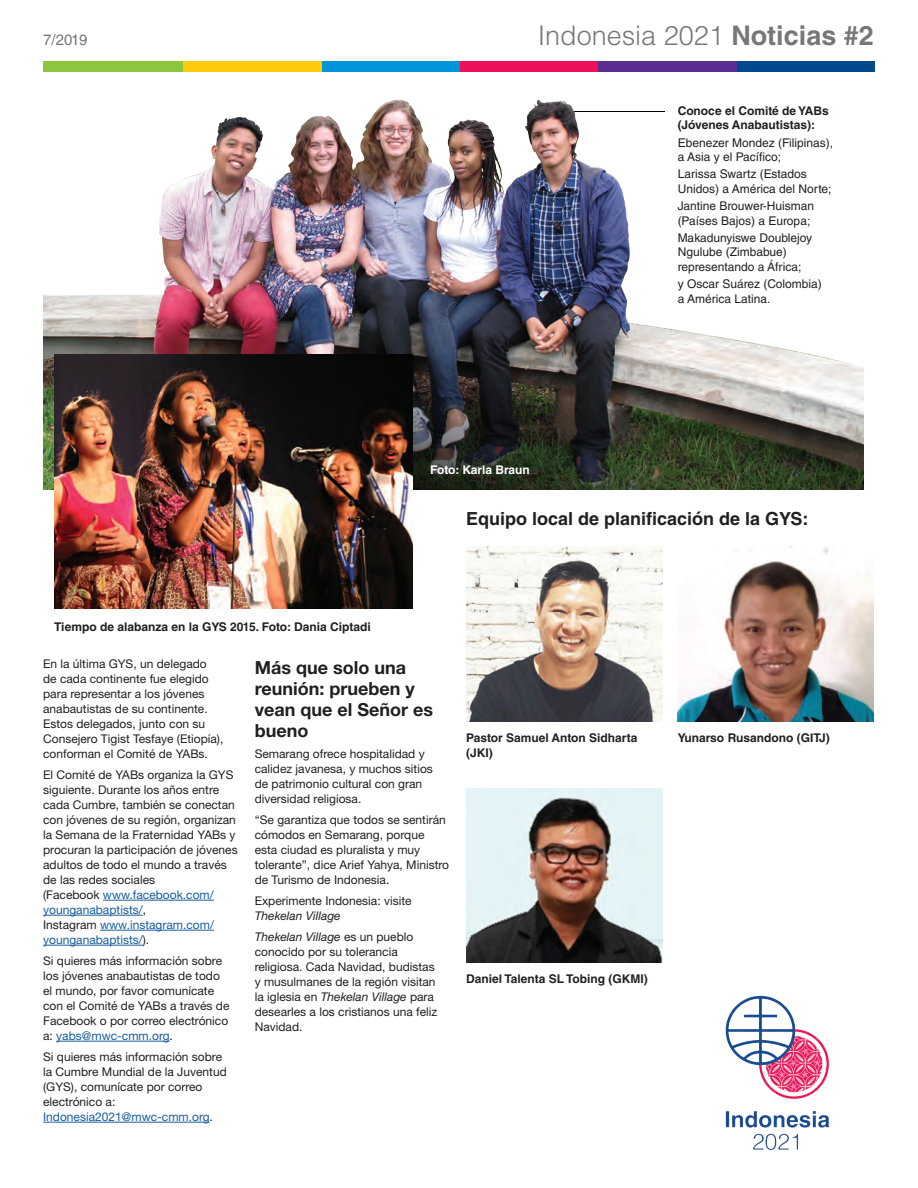
<style>
.page{position:relative;width:918px;height:1188px;background:#fff}
.page>*{position:absolute;margin:0;border:0;box-sizing:border-box;transform-origin:0 0}
.t1{font:300 27px "Helvetica LT Std";color:#767779}
.t2{font:700 18px/21px "Helvetica Neue LT Std";color:#231f20}
.t3{font:700 18px "Helvetica LT Std";color:#231f20}
.t4{font:15px "Helvetica LT Std";color:#767779}
.t5{font:12px/15px "Helvetica Neue LT Std";color:#231f20}
.t6{font:12px/14.4px "Helvetica LT Std";color:#231f20}
.t7{font:700 12px/15px "Helvetica LT Std";color:#231f20}
.t8{font:italic 12px/21px "Helvetica Neue LT Std";color:#231f20}
.t9{font:700 12px "Helvetica LT Std";color:#fff}
.s1{font-weight:700}
.s2{color:#175d9e}
.s3{font-style:normal}
.s4{font-style:italic}
</style>
<div class="page">
<img style="left:43px;top:61px;width:821px;height:429px">
<img style="left:466px;top:789px;width:196px;height:173px">
<div style="left:735px;top:62px;width:140px;height:10px;background:#01498e"></div>
<div style="left:597px;top:62px;width:139px;height:10px;background:#5b2e91"></div>
<div style="left:459px;top:62px;width:139px;height:10px;background:#ee1059"></div>
<div style="left:320px;top:62px;width:140px;height:10px;background:#0095d9"></div>
<div style="left:182px;top:62px;width:140px;height:10px;background:#feca0a"></div>
<div style="left:44px;top:62px;width:139px;height:10px;background:#8bc63e"></div>
<hr style="left:103px;top:900px;width:111px;height:1px;background:#175d9e">
<hr style="left:43px;top:915px;width:100px;height:1px;background:#175d9e">
<hr style="left:100px;top:930px;width:114px;height:1px;background:#175d9e">
<hr style="left:43px;top:945px;width:100px;height:1px;background:#175d9e">
<hr style="left:56px;top:1041px;width:114px;height:1px;background:#175d9e">
<hr style="left:43px;top:1122px;width:167px;height:1px;background:#175d9e">
<img style="left:725px;top:995px;width:105px;height:155px">
<img style="left:466px;top:547px;width:196px;height:174px">
<img style="left:678px;top:547px;width:196px;height:175px">
<svg style="left:412px;top:356px;width:452px;height:134px"></svg>
<img style="left:54px;top:355px;width:358px;height:253px">
<p class="t4" style="left:43px;top:31px;width:46px">7/2019</p>
<h1 class="t1" style="left:538px;top:19px;width:338px">Indonesia 2021 <span class="s1">Noticias #2</span></h1>
<p class="t7" style="left:678px;top:103px;width:153px;line-height:14.4px">Conoce el Comité de YABs (Jóvenes Anabautistas):</p>
<p class="t6" style="left:678px;top:135px;width:157px">Ebenezer Mondez (Filipinas), a Asia y el Pacífico;</p>
<p class="t6" style="left:678px;top:167px;width:155px">Larissa Swartz (Estados<br>Unidos) a América del Norte;</p>
<p class="t6" style="left:678px;top:199px;width:138px">Jantine Brouwer-Huisman (Países Bajos) a Europa;</p>
<p class="t6" style="left:678px;top:231px;width:136px">Makadunyiswe Doublejoy<br>Ngulube (Zimbabue) representando a África;</p>
<p class="t6" style="left:678px;top:277px;width:146px">y Oscar Suárez (Colombia) a América Latina.</p>
<p class="t7" style="left:54px;top:619px;width:318px">Tiempo de alabanza en la GYS 2015. Foto: Dania Ciptadi</p>
<p class="t9" style="left:430px;top:463px;width:101px">Foto: Karla Braun</p>
<h2 class="t3" style="left:466px;top:508px;width:344px">Equipo local de planificación de la GYS:</h2>
<p class="t5" style="left:43px;top:656px;width:182px">En la última GYS, un delegado<br>de cada continente fue elegido para representar a los jóvenes anabautistas de su continente.<br>Estos delegados, junto con su<br>Consejero Tigist Tesfaye (Etiopía), conforman el Comité de YABs.</p>
<p class="t5" style="left:43px;top:767px;width:196px">El Comité de YABs organiza la GYS siguiente. Durante los años entre cada Cumbre, también se conectan con jóvenes de su región, organizan la Semana de la Fraternidad YABs y procuran la participación de jóvenes adultos de todo el mundo a través de las redes sociales<br>(Facebook <span class="s2">www.facebook.com/ younganabaptists/</span>,<br>Instagram <span class="s2">www.instagram.com/ younganabaptists/</span>).</p>
<p class="t5" style="left:43px;top:953px;width:188px">Si quieres más información sobre los jóvenes anabautistas de todo el mundo, por favor comunícate con el Comité de YABs a través de<br>Facebook o por correo electrónico a: <span class="s2">yabs@mwc-cmm.org</span>.</p>
<p class="t5" style="left:43px;top:1049px;width:185px">Si quieres más información sobre la Cumbre Mundial de la Juventud (GYS), comunícate por correo electrónico a:<br><span class="s2">Indonesia2021@mwc-cmm.org</span>.</p>
<h2 class="t2" style="left:255px;top:657px;width:180px">Más que solo una reunión: prueben y vean que el Señor es bueno</h2>
<p class="t5" style="left:255px;top:746px;width:180px">Semarang ofrece hospitalidad y calidez javanesa, y muchos sitios de patrimonio cultural con gran diversidad religiosa.</p>
<p class="t5" style="left:255px;top:812px;width:196px">“Se garantiza que todos se sentirán cómodos en Semarang, porque esta ciudad es pluralista y muy tolerante”, dice Arief Yahya, Ministro de Turismo de Indonesia.</p>
<p class="t5" style="left:255px;top:893px;width:158px">Experimente Indonesia: visite</p>
<p class="t8" style="left:255px;top:905px;width:160px">Thekelan Village<br>Thekelan Village <span class="s3">es un pueblo</span></p>
<p class="t5" style="left:255px;top:944px;width:184px">conocido por su tolerancia religiosa. Cada Navidad, budistas y musulmanes de la región visitan la iglesia en <span class="s4">Thekelan Village</span> para desearles a los cristianos una feliz<br>Navidad.</p>
<p class="t7" style="left:466px;top:730px;width:173px">Pastor Samuel Anton Sidharta (JKI)</p>
<p class="t7" style="left:678px;top:730px;width:154px">Yunarso Rusandono (GITJ)</p>
<p class="t7" style="left:466px;top:971px;width:183px">Daniel Talenta SL Tobing (GKMI)</p>
</div>
